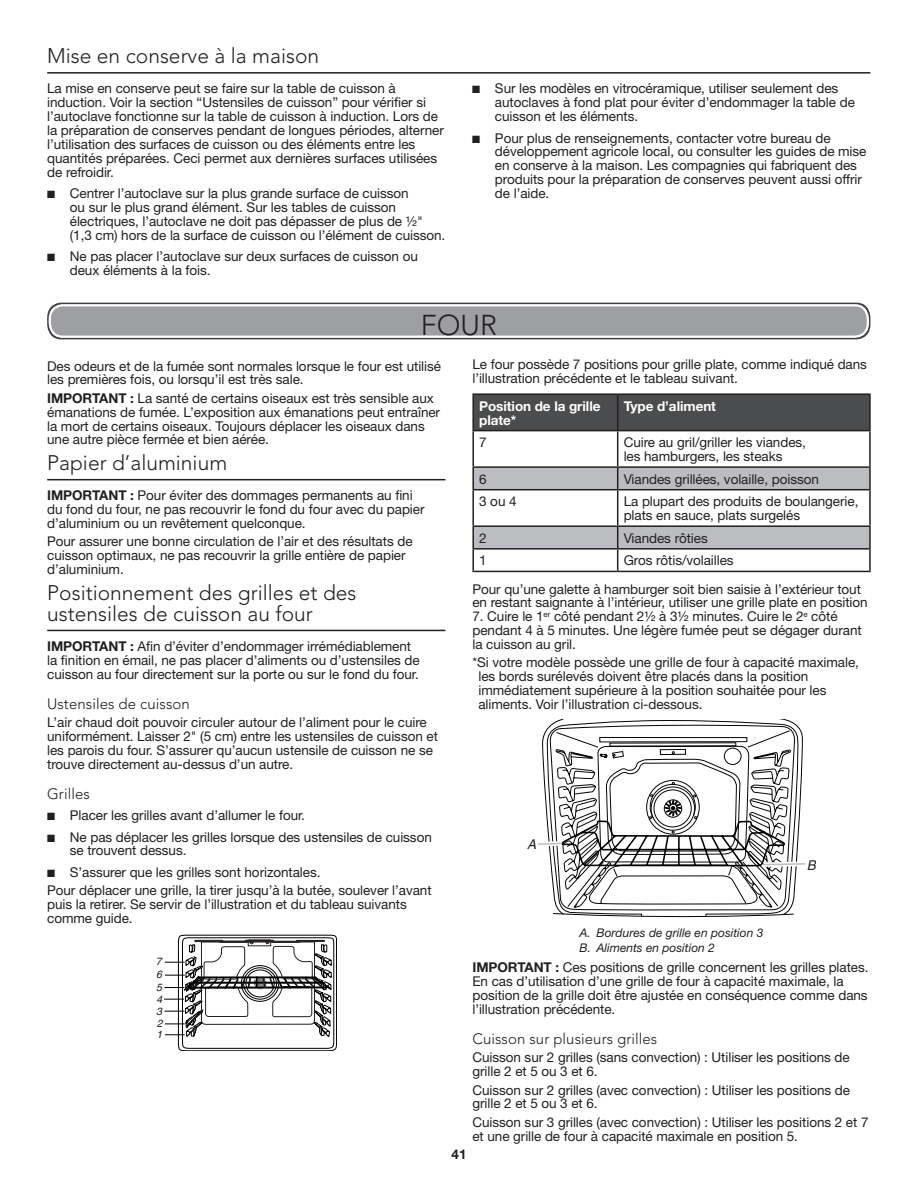
<style>
.page{position:relative;width:918px;height:1188px;background:#fff}
.page>*{position:absolute;margin:0;border:0;box-sizing:border-box;transform-origin:0 0}
.Heading_1_Cook{font:300 28.5px "Avenir LT Std";color:#231f20}
.Heading_2_Cook{font:300 21px/21px "Avenir LT Std";color:#231f20}
.Heading_3_Plus{font:300 15px "Avenir LT Std";letter-spacing:.005em;color:#231f20}
.Body{font:13.5px/13.8px "Helvetica Neue";letter-spacing:-.005em;color:#231f20}
.Body_Bold{font:700 13.5px/13.8px "Helvetica Neue";letter-spacing:-.005em;color:#fff}
.t1{font:700 13.5px "Helvetica Neue";color:#231f20}
.t2{font:italic 13.5px "Helvetica";color:#231f20}
.t3{font:italic 12px/15px "Helvetica Neue";color:#231f20}
.t4{font:italic 10.5px/12.5px "Helvetica";color:#231f20;text-align:justify}
.s1{font-weight:700}
</style>
<div class="page">
<hr style="left:47px;top:479px;width:398px;height:1px;background:#231f20">
<hr style="left:47px;top:630px;width:398px;height:1px;background:#231f20">
<svg style="left:164px;top:935px;width:173px;height:116px"></svg>
<div style="left:474px;top:395px;width:395px;height:35px;background:#4b4c4d"></div>
<hr style="left:472px;top:393px;width:146px;height:2px;background:#231f20">
<hr style="left:472px;top:395px;width:2px;height:35px;background:#231f20">
<hr style="left:618px;top:393px;width:253px;height:2px;background:#231f20">
<hr style="left:617px;top:395px;width:1px;height:35px;background:#231f20">
<hr style="left:869px;top:395px;width:2px;height:35px;background:#231f20">
<hr style="left:472px;top:430px;width:146px;height:1px;background:#231f20">
<hr style="left:472px;top:431px;width:2px;height:35px;background:#231f20">
<hr style="left:618px;top:430px;width:253px;height:1px;background:#231f20">
<hr style="left:617px;top:431px;width:1px;height:35px;background:#231f20">
<hr style="left:869px;top:431px;width:2px;height:35px;background:#231f20">
<hr style="left:472px;top:466px;width:146px;height:2px;background:#231f20">
<hr style="left:472px;top:468px;width:2px;height:21px;background:#231f20">
<hr style="left:618px;top:466px;width:253px;height:2px;background:#231f20">
<hr style="left:869px;top:468px;width:2px;height:21px;background:#231f20">
<hr style="left:472px;top:489px;width:146px;height:1px;background:#231f20">
<hr style="left:472px;top:490px;width:2px;height:35px;background:#231f20">
<hr style="left:618px;top:489px;width:253px;height:1px;background:#231f20">
<hr style="left:869px;top:490px;width:2px;height:35px;background:#231f20">
<hr style="left:472px;top:525px;width:146px;height:2px;background:#231f20">
<hr style="left:472px;top:527px;width:2px;height:21px;background:#231f20">
<hr style="left:618px;top:525px;width:253px;height:2px;background:#231f20">
<hr style="left:869px;top:527px;width:2px;height:21px;background:#231f20">
<hr style="left:472px;top:548px;width:146px;height:2px;background:#231f20">
<hr style="left:472px;top:550px;width:2px;height:21px;background:#231f20">
<hr style="left:618px;top:548px;width:253px;height:2px;background:#231f20">
<svg style="left:473px;top:467px;width:397px;height:104px"></svg>
<hr style="left:869px;top:550px;width:2px;height:21px;background:#231f20">
<hr style="left:472px;top:571px;width:146px;height:1px;background:#231f20">
<hr style="left:618px;top:571px;width:253px;height:1px;background:#231f20">
<svg style="left:542px;top:719px;width:261px;height:194px"></svg>
<svg style="left:550px;top:722px;width:246px;height:189px"></svg>
<div style="left:600px;top:737px;width:147px;height:5px;border:1px solid #050504"></div>
<svg style="left:553px;top:913px;width:241px;height:5px"></svg>
<svg style="left:538px;top:739px;width:268px;height:168px"></svg>
<div style="left:47px;top:303px;width:823px;height:36px;border:2px solid #404040;border-radius:13px"></div>
<div style="left:50px;top:305px;width:818px;height:32px;background:#9d9fa2;border-radius:13px"></div>
<div style="left:49px;top:304px;width:820px;height:34px;border:2px solid #fff;border-radius:13px"></div>
<hr style="left:47px;top:72px;width:823px;height:2px;background:#231f20">
<h2 class="Heading_2_Cook" style="left:47px;top:45px;width:274px">Mise en conserve à la maison</h2>
<p class="Body" style="left:47px;top:82px;width:398px">La mise en conserve peut se faire sur la table de cuisson à induction. Voir la section “Ustensiles de cuisson” pour vérifier si l’autoclave fonctionne sur la table de cuisson à induction. Lors de la préparation de conserves pendant de longues périodes, alterner l’utilisation des surfaces de cuisson ou des éléments entre les quantités préparées. Ceci permet aux dernières surfaces utilisées de refroidir.</p>
<p class="Body" style="left:70px;top:186px;width:377px;text-indent:-23px">■ Centrer l’autoclave sur la plus grande surface de cuisson<br>ou sur le plus grand élément. Sur les tables de cuisson électriques, l’autoclave ne doit pas dépasser de plus de ½" (1,3 cm) hors de la surface de cuisson ou l’élément de cuisson.</p>
<p class="Body" style="left:70px;top:249px;width:350px;text-indent:-23px">■ Ne pas placer l’autoclave sur deux surfaces de cuisson ou deux éléments à la fois.</p>
<p class="Body" style="left:495px;top:82px;width:361px;text-indent:-23px">■ Sur les modèles en vitrocéramique, utiliser seulement des autoclaves à fond plat pour éviter d’endommager la table de cuisson et les éléments.</p>
<p class="Body" style="left:495px;top:131px;width:373px;text-indent:-23px">■ Pour plus de renseignements, contacter votre bureau de développement agricole local, ou consulter les guides de mise en conserve à la maison. Les compagnies qui fabriquent des produits pour la préparation de conserves peuvent aussi offrir de l’aide.</p>
<h1 class="Heading_1_Cook" style="left:421px;top:308px;width:78px">FOUR</h1>
<p class="Body" style="left:47px;top:359px;width:395px">Des odeurs et de la fumée sont normales lorsque le four est utilisé les premières fois, ou lorsqu’il est très sale.</p>
<p class="Body" style="left:47px;top:391px;width:394px"><span class="s1">IMPORTANT :</span> La santé de certains oiseaux est très sensible aux émanations de fumée. L’exposition aux émanations peut entraîner la mort de certains oiseaux. Toujours déplacer les oiseaux dans une autre pièce fermée et bien aérée.</p>
<h2 class="Heading_2_Cook" style="left:47px;top:452px;width:182px">Papier d’aluminium</h2>
<p class="Body" style="left:47px;top:488px;width:379px"><span class="s1">IMPORTANT :</span> Pour éviter des dommages permanents au fini du fond du four, ne pas recouvrir le fond du four avec du papier d’aluminium ou un revêtement quelconque.</p>
<p class="Body" style="left:47px;top:535px;width:367px">Pour assurer une bonne circulation de l’air et des résultats de cuisson optimaux, ne pas recouvrir la grille entière de papier d’aluminium.</p>
<h2 class="Heading_2_Cook" style="left:47px;top:582px;width:311px">Positionnement des grilles et des ustensiles de cuisson au four</h2>
<p class="Body" style="left:47px;top:639px;width:374px"><span class="s1">IMPORTANT :</span> Afin d’éviter d’endommager irrémédiablement la finition en émail, ne pas placer d’aliments ou d’ustensiles de cuisson au four directement sur la porte ou sur le fond du four.</p>
<h3 class="Heading_3_Plus" style="left:47px;top:695px;width:144px">Ustensiles de cuisson</h3>
<p class="Body" style="left:47px;top:715px;width:392px">L’air chaud doit pouvoir circuler autour de l’aliment pour le cuire uniformément. Laisser 2" (5 cm) entre les ustensiles de cuisson et les parois du four. S’assurer qu’aucun ustensile de cuisson ne se trouve directement au-dessus d’un autre.</p>
<h3 class="Heading_3_Plus" style="left:47px;top:785px;width:44px">Grilles</h3>
<p class="Body" style="left:47px;top:808px;width:259px">■ Placer les grilles avant d’allumer le four.</p>
<p class="Body" style="left:70px;top:830px;width:363px;text-indent:-23px">■ Ne pas déplacer les grilles lorsque des ustensiles de cuisson se trouvent dessus.</p>
<p class="Body" style="left:47px;top:865px;width:275px">■ S’assurer que les grilles sont horizontales.</p>
<p class="Body" style="left:47px;top:883px;width:386px">Pour déplacer une grille, la tirer jusqu’à la butée, soulever l’avant puis la retirer. Se servir de l’illustration et du tableau suivants comme guide.</p>
<p class="t4" style="left:156px;top:955px;width:11px">7<br>6<br>5<br>4<br>3<br>2</p>
<p class="t4" style="left:157px;top:1028px;width:10px">1</p>
<p class="Body" style="left:472px;top:357px;width:396px">Le four possède 7 positions pour grille plate, comme indiqué dans l’illustration précédente et le tableau suivant.</p>
<p class="Body_Bold" style="left:479px;top:399px;width:123px">Position de la grille plate*</p>
<p class="Body_Bold" style="left:624px;top:399px;width:94px">Type d’aliment</p>
<p class="Body" style="left:479px;top:435px;width:9px">7</p>
<p class="Body" style="left:624px;top:435px;width:184px">Cuire au gril/griller les viandes, les hamburgers, les steaks</p>
<p class="Body" style="left:479px;top:472px;width:9px">6</p>
<p class="Body" style="left:624px;top:472px;width:197px">Viandes grillées, volaille, poisson</p>
<p class="Body" style="left:479px;top:494px;width:39px">3 ou 4</p>
<p class="Body" style="left:624px;top:494px;width:236px">La plupart des produits de boulangerie, plats en sauce, plats surgelés</p>
<p class="Body" style="left:479px;top:531px;width:9px">2</p>
<p class="Body" style="left:624px;top:531px;width:86px">Viandes rôties</p>
<p class="Body" style="left:479px;top:554px;width:9px">1</p>
<p class="Body" style="left:624px;top:554px;width:111px">Gros rôtis/volailles</p>
<p class="Body" style="left:472px;top:582px;width:397px">Pour qu’une galette à hamburger soit bien saisie à l’extérieur tout en restant saignante à l’intérieur, utiliser une grille plate en position</p>
<p class="Body" style="left:472px;top:609px;width:391px">7. Cuire le 1<sup>er</sup> côté pendant 2½ à 3½ minutes. Cuire le 2<sup>e</sup> côté pendant 4 à 5 minutes. Une légère fumée peut se dégager durant la cuisson au gril.</p>
<p class="Body" style="left:478px;top:656px;width:382px;text-indent:-6px">*Si votre modèle possède une grille de four à capacité maximale, les bords surélevés doivent être placés dans la position immédiatement supérieure à la position souhaitée pour les aliments. Voir l’illustration ci-dessous.</p>
<p class="t2" style="left:527px;top:837px;width:11px">A</p>
<p class="t2" style="left:807px;top:857px;width:11px">B</p>
<p class="t1" style="left:451px;top:1146px;width:17px">41</p>
<p class="t3" style="left:580px;top:925px;width:185px">A. Bordures de grille en position 3<br>B. Aliments en position 2</p>
<p class="Body" style="left:472px;top:960px;width:398px"><span class="s1">IMPORTANT :</span> Ces positions de grille concernent les grilles plates.<br>En cas d’utilisation d’une grille de four à capacité maximale, la position de la grille doit être ajustée en conséquence comme dans l’illustration précédente.</p>
<h3 class="Heading_3_Plus" style="left:472px;top:1030px;width:186px">Cuisson sur plusieurs grilles</h3>
<p class="Body" style="left:472px;top:1050px;width:379px">Cuisson sur 2 grilles (sans convection) : Utiliser les positions de grille 2 et 5 ou 3 et 6.</p>
<p class="Body" style="left:472px;top:1083px;width:379px">Cuisson sur 2 grilles (avec convection) : Utiliser les positions de grille 2 et 5 ou 3 et 6.</p>
<p class="Body" style="left:472px;top:1115px;width:398px">Cuisson sur 3 grilles (avec convection) : Utiliser les positions 2 et 7 et une grille de four à capacité maximale en position 5.</p>
</div>
